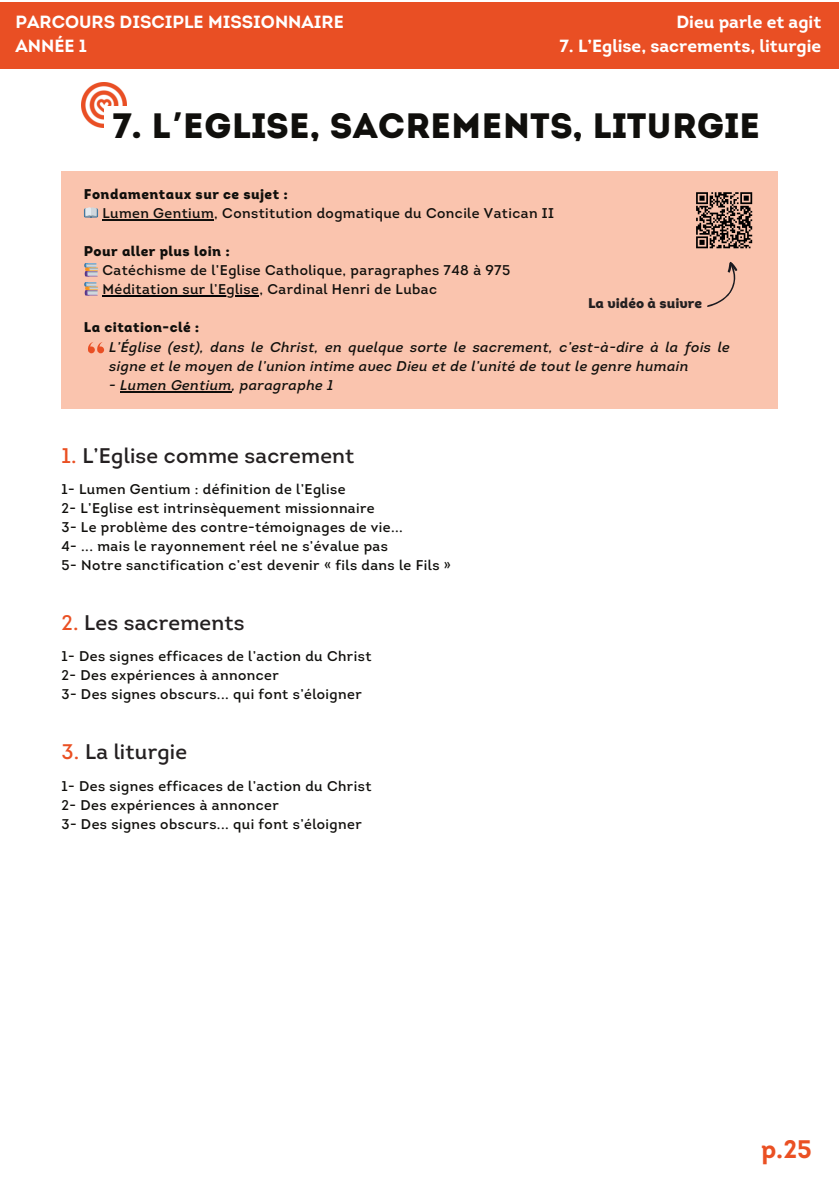
<style>
.page{position:relative;width:839px;height:1191px;background:#fff}
.page>*{position:absolute;margin:0;border:0;box-sizing:border-box;transform-origin:0 0}
.t1{font:35.2px "Intro";color:#100f0c}
.t2{font:700 25.4px "Intro";color:#ea5023}
.t3{font:21.2px "Intro";letter-spacing:.01em;color:#242021}
.t4{font:700 17.6px/24.4px "Intro";color:#fff}
.t5{font:14px/19px "Intro";letter-spacing:.03em;color:#100f0c}
.t6{font:italic 14px/19px "Intro";letter-spacing:.03em;color:#100f0c}
.t7{font:14px "Intro Black Alt";letter-spacing:.03em;color:#100f0c}
.t8{font:14px "Intro Black Alt";color:#242021}
.s1{font-family:"Noto Sans Gurmukhi";font-weight:700}
.s2{color:#ea5023}
</style>
<div class="page">
<div style="left:61px;top:171px;width:717px;height:238px;background:#fac4ae"></div>
<img style="left:82px;top:83px;width:45px;height:45px">
<div style="left:104px;top:106px;width:252px;height:43px;background:#fff"></div>
<div style="left:0;top:2px;width:838px;height:67px;background:#e94f24"></div>
<svg style="left:88px;top:342px;width:16px;height:11px"></svg>
<hr style="left:102px;top:219px;width:112px;height:1px;background:#100f0c">
<hr style="left:102px;top:295px;width:157px;height:1px;background:#030406">
<hr style="left:120px;top:391px;width:112px;height:1px;background:#100f0c">
<svg style="left:696px;top:192px;width:57px;height:57px"></svg>
<svg style="left:707px;top:262px;width:30px;height:45px"></svg>
<p class="t4" style="left:16px;top:9px;width:330px">PARCOURS DISCIPLE MISSIONNAIRE<br>ANNÉE 1</p>
<p class="t4" style="left:676px;top:9px;width:146px">Dieu parle et agit</p>
<p class="t4" style="left:559px;top:34px;width:263px">7. L’Eglise, sacrements, liturgie</p>
<h1 class="t1" style="left:113px;top:105px;width:649px">7. L<span class="s1">’</span>EGLISE, SACREMENTS, LITURGIE</h1>
<p class="t7" style="left:84px;top:185px;width:205px">Fondamentaux sur ce sujet :</p>
<p class="t5" style="left:102px;top:204px;width:453px">Lumen Gentium, Constitution dogmatique du Concile Vatican II</p>
<p class="t7" style="left:84px;top:242px;width:147px">Pour aller plus loin :</p>
<p class="t5" style="left:102px;top:261px;width:409px">Catéchisme de l’Eglise Catholique, paragraphes 748 à 975<br>Méditation sur l’Eglise, Cardinal Henri de Lubac</p>
<p class="t7" style="left:84px;top:318px;width:117px">La citation-clé :</p>
<p class="t6" style="left:109px;top:338px;width:622px">L’Église (est), dans le Christ, en quelque sorte le sacrement, c’est-à-dire à la fois le signe et le moyen de l’union intime avec Dieu et de l’unité de tout le genre humain</p>
<p class="t6" style="left:109px;top:376px;width:226px">- Lumen Gentium, paragraphe 1</p>
<p class="t8" style="left:588px;top:294px;width:115px">La vidéo à suivre</p>
<h3 class="t3" style="left:61px;top:442px;width:294px"><span class="s2">1.</span> L’Eglise comme sacrement</h3>
<p class="t5" style="left:61px;top:480px;width:391px">1- Lumen Gentium : définition de l’Eglise<br>2- L’Eglise est intrinsèquement missionnaire<br>3- Le problème des contre-témoignages de vie...<br>4- ... mais le rayonnement réel ne s’évalue pas<br>5- Notre sanctification c’est devenir « fils dans le Fils »</p>
<h3 class="t3" style="left:61px;top:609px;width:184px"><span class="s2">2.</span> Les sacrements</h3>
<p class="t5" style="left:61px;top:647px;width:311px">1- Des signes efficaces de l’action du Christ<br>2- Des expériences à annoncer<br>3- Des signes obscurs... qui font s’éloigner</p>
<h3 class="t3" style="left:61px;top:739px;width:127px"><span class="s2">3.</span> La liturgie</h3>
<p class="t5" style="left:61px;top:776px;width:311px">1- Des signes efficaces de l’action du Christ<br>2- Des expériences à annoncer<br>3- Des signes obscurs... qui font s’éloigner</p>
<h2 class="t2" style="left:761px;top:1132px;width:52px">p.25</h2>
</div>
